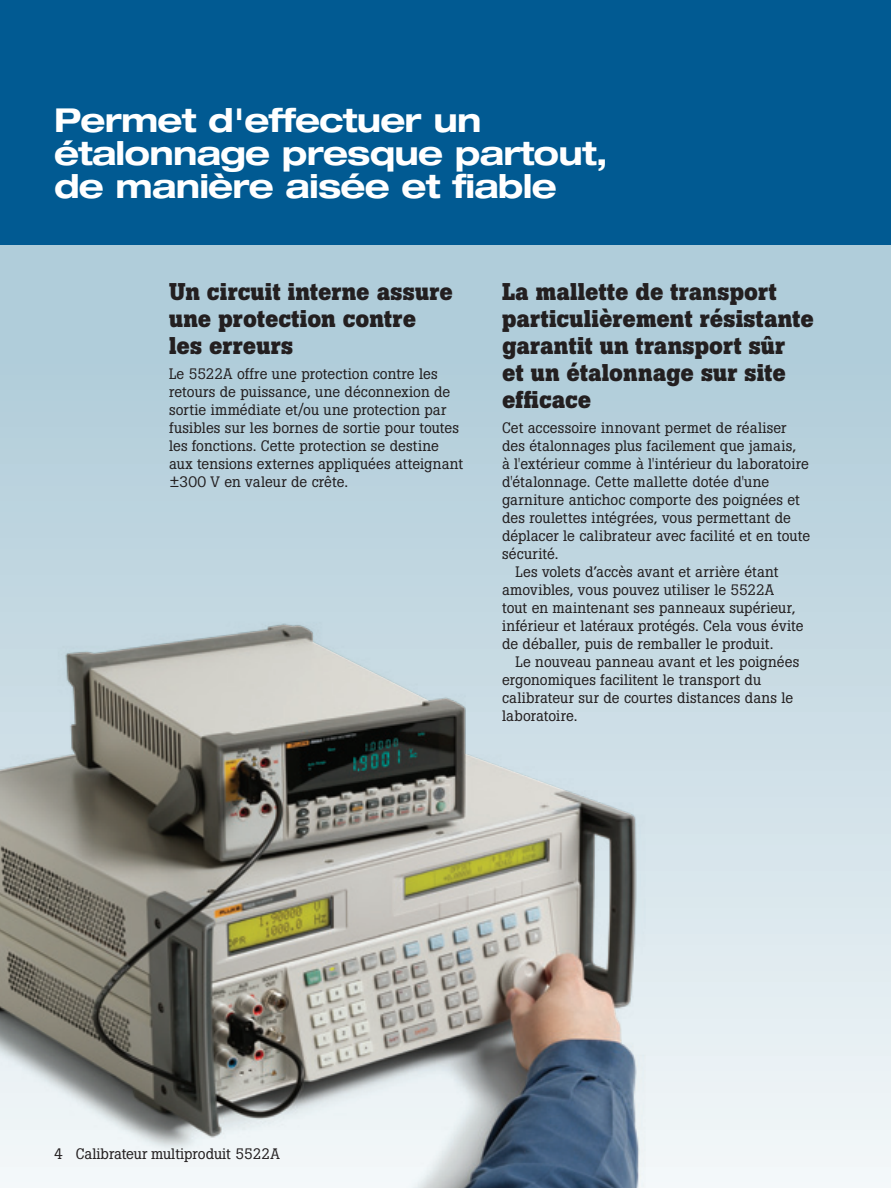
<style>
.page{position:relative;width:891px;height:1188px;background:#fff}
.page>*{position:absolute;margin:0;border:0;box-sizing:border-box;transform-origin:0 0}
.t1{font:700 expanded 33px/33px "Helvetica Neue LT Std";letter-spacing:-.025em;color:#fff}
.Subhead{font:700 24px/27px "Boton Pro";letter-spacing:.01em;color:#231f20}
._1st_paragraph{font:15px/18px "Boton Pro";color:#231f20}
.indent_paragraph{font:15px/18px "Boton Pro";letter-spacing:.005em;color:#231f20}
</style>
<div class="page">
<div style="left:0;top:244px;width:891px;height:944px;background:linear-gradient(to bottom,#a8c7d6,#f2f6f8)"></div>
<div style="left:0;top:0;width:891px;height:245px;background:#015a92"></div>
<img style="left:0;top:588px;width:789px;height:600px">
<img style="left:0;top:625px;width:638px;height:563px">
<p class="t1" style="left:54px;top:102px;width:556px">Permet d'effectuer un étalonnage presque partout, de manière aisée et fiable</p>
<p class="Subhead" style="left:169px;top:278px;width:285px">Un circuit interne assure une protection contre les erreurs</p>
<p class="_1st_paragraph" style="left:169px;top:365px;width:296px">Le 5522A offre une protection contre les retours de puissance, une déconnexion de sortie immédiate et/ou une protection par fusibles sur les bornes de sortie pour toutes les fonctions. Cette protection se destine aux tensions externes appliquées atteignant ±300 V en valeur de crête.</p>
<p class="Subhead" style="left:502px;top:278px;width:313px">La mallette de transport particulièrement résistante garantit un transport sûr<br>et un étalonnage sur site efficace</p>
<p class="_1st_paragraph" style="left:502px;top:419px;width:310px">Cet accessoire innovant permet de réaliser des étalonnages plus facilement que jamais,<br>à l'extérieur comme à l'intérieur du laboratoire d'étalonnage. Cette mallette dotée d'une garniture antichoc comporte des poignées et des roulettes intégrées, vous permettant de déplacer le calibrateur avec facilité et en toute sécurité.</p>
<p class="indent_paragraph" style="left:502px;top:563px;width:303px;text-indent:14px">Les volets d’accès avant et arrière étant amovibles, vous pouvez utiliser le 5522A<br>tout en maintenant ses panneaux supérieur, inférieur et latéraux protégés. Cela vous évite de déballer, puis de remballer le produit.</p>
<p class="indent_paragraph" style="left:502px;top:653px;width:299px;text-indent:14px">Le nouveau panneau avant et les poignées ergonomiques facilitent le transport du calibrateur sur de courtes distances dans le laboratoire.</p>
<p class="_1st_paragraph" style="left:54px;top:1145px;width:227px">4 Calibrateur multiproduit 5522A</p>
</div>
